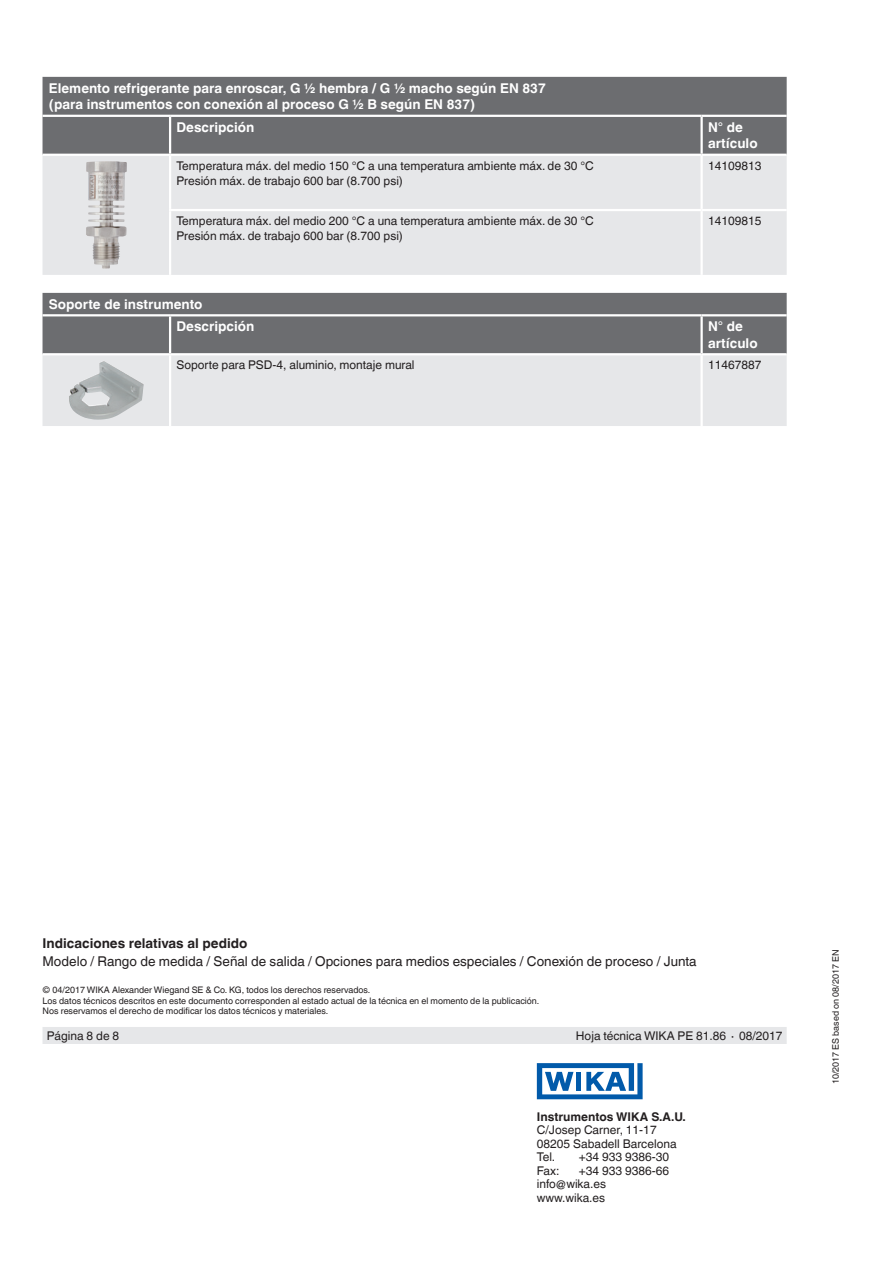
<style>
.page{position:relative;width:893px;height:1263px;background:#fff}
.page>*{position:absolute;margin:0;border:0;box-sizing:border-box;transform-origin:0 0}
.t1{font:700 13.5px/16.5px "Helvetica World";color:#fff}
.t2{font:13.5px "Helvetica World";color:#231f20}
.t3{font:700 13.5px "Helvetica World";color:#231f20}
.t4{font:12px/13.5px "Helvetica World";color:#231f20}
.t5{font:700 12px "Helvetica World";color:#231f20}
.t6{font:9px/10.5px "Helvetica World";color:#231f20}
</style>
<div class="page">
<div style="left:43px;top:1027px;width:744px;height:17px;background:#e6e7e9"></div>
<svg style="left:537px;top:1063px;width:106px;height:36px"></svg>
<div style="left:43px;top:77px;width:744px;height:77px;background:#6c6d70"></div>
<div style="left:43px;top:156px;width:744px;height:119px;background:#e6e7e9"></div>
<hr style="left:43px;top:115px;width:127px;height:2px;background:#fff">
<hr style="left:170px;top:115px;width:532px;height:2px;background:#fff">
<hr style="left:169px;top:117px;width:2px;height:37px;background:#fff">
<hr style="left:702px;top:115px;width:85px;height:2px;background:#fff">
<hr style="left:700px;top:117px;width:3px;height:37px;background:#fff">
<hr style="left:169px;top:156px;width:2px;height:53px;background:#fff">
<hr style="left:700px;top:156px;width:3px;height:53px;background:#fff">
<hr style="left:169px;top:209px;width:533px;height:2px;background:#fff">
<hr style="left:169px;top:211px;width:2px;height:64px;background:#fff">
<hr style="left:702px;top:209px;width:85px;height:2px;background:#fff">
<hr style="left:700px;top:211px;width:3px;height:64px;background:#fff">
<img style="left:86px;top:161px;width:41px;height:108px">
<div style="left:43px;top:293px;width:744px;height:60px;background:#6c6d70"></div>
<div style="left:43px;top:355px;width:744px;height:71px;background:#e6e7e9"></div>
<hr style="left:43px;top:314px;width:127px;height:2px;background:#fff">
<hr style="left:170px;top:314px;width:532px;height:2px;background:#fff">
<hr style="left:169px;top:316px;width:2px;height:37px;background:#fff">
<hr style="left:702px;top:314px;width:85px;height:2px;background:#fff">
<hr style="left:700px;top:316px;width:3px;height:37px;background:#fff">
<hr style="left:169px;top:355px;width:2px;height:71px;background:#fff">
<hr style="left:700px;top:355px;width:3px;height:71px;background:#fff">
<img style="left:85px;top:361px;width:19px;height:18px">
<p class="t1" style="left:49px;top:80px;width:498px">Elemento refrigerante para enroscar, G ½ hembra / G ½ macho según EN 837 (para instrumentos con conexión al proceso G ½ B según EN 837)</p>
<p class="t1" style="left:176px;top:119px;width:79px">Descripción</p>
<p class="t1" style="left:708px;top:119px;width:51px">N° de artículo</p>
<p class="t4" style="left:176px;top:158px;width:419px;line-height:15px">Temperatura máx. del medio 150 °C a una temperatura ambiente máx. de 30 °C<br>Presión máx. de trabajo 600 bar (8.700 psi)</p>
<p class="t4" style="left:708px;top:159px;width:55px">14109813</p>
<p class="t4" style="left:176px;top:213px;width:419px;line-height:15px">Temperatura máx. del medio 200 °C a una temperatura ambiente máx. de 30 °C<br>Presión máx. de trabajo 600 bar (8.700 psi)</p>
<p class="t4" style="left:708px;top:214px;width:55px">14109815</p>
<p class="t1" style="left:176px;top:293px;width:79px;line-height:22.5px;text-indent:-128px">Soporte de instrumento<br>Descripción</p>
<p class="t1" style="left:708px;top:318px;width:51px">N° de artículo</p>
<p class="t4" style="left:176px;top:358px;width:240px">Soporte para PSD-4, aluminio, montaje mural</p>
<p class="t4" style="left:708px;top:358px;width:55px">11467887</p>
<p class="t3" style="left:43px;top:935px;width:206px">Indicaciones relativas al pedido</p>
<p class="t2" style="left:43px;top:953px;width:656px">Modelo / Rango de medida / Señal de salida / Opciones para medios especiales / Conexión de proceso / Junta</p>
<p class="t6" style="left:43px;top:985px;width:498px">© 04/2017 WIKA Alexander Wiegand SE &amp; Co. KG, todos los derechos reservados.<br>Los datos técnicos descritos en este documento corresponden al estado actual de la técnica en el momento de la publicación.<br>Nos reservamos el derecho de modificar los datos técnicos y materiales.</p>
<p class="t4" style="left:47px;top:1029px;width:74px">Página 8 de 8</p>
<p class="t4" style="left:576px;top:1029px;width:208px">Hoja técnica WIKA PE 81.86 ∙ 08/2017</p>
<p class="t5" style="left:537px;top:1109px;width:151px">Instrumentos WIKA S.A.U.</p>
<p class="t4" style="left:537px;top:1123px;width:141px">C/Josep Carner, 11-17<br>08205 Sabadell Barcelona<br>Tel.</p>
<p class="t4" style="left:579px;top:1150px;width:92px">+34 933 9386-30</p>
<p class="t4" style="left:537px;top:1164px;width:24px">Fax:</p>
<p class="t4" style="left:537px;top:1164px;width:134px;text-indent:42px">+34 933 9386-66 info@wika.es www.wika.es</p>
<p class="t6" style="left:830px;top:1084px;width:136px;rotate:-90deg">10/2017 ES based on 08/2017 EN</p>
</div>
